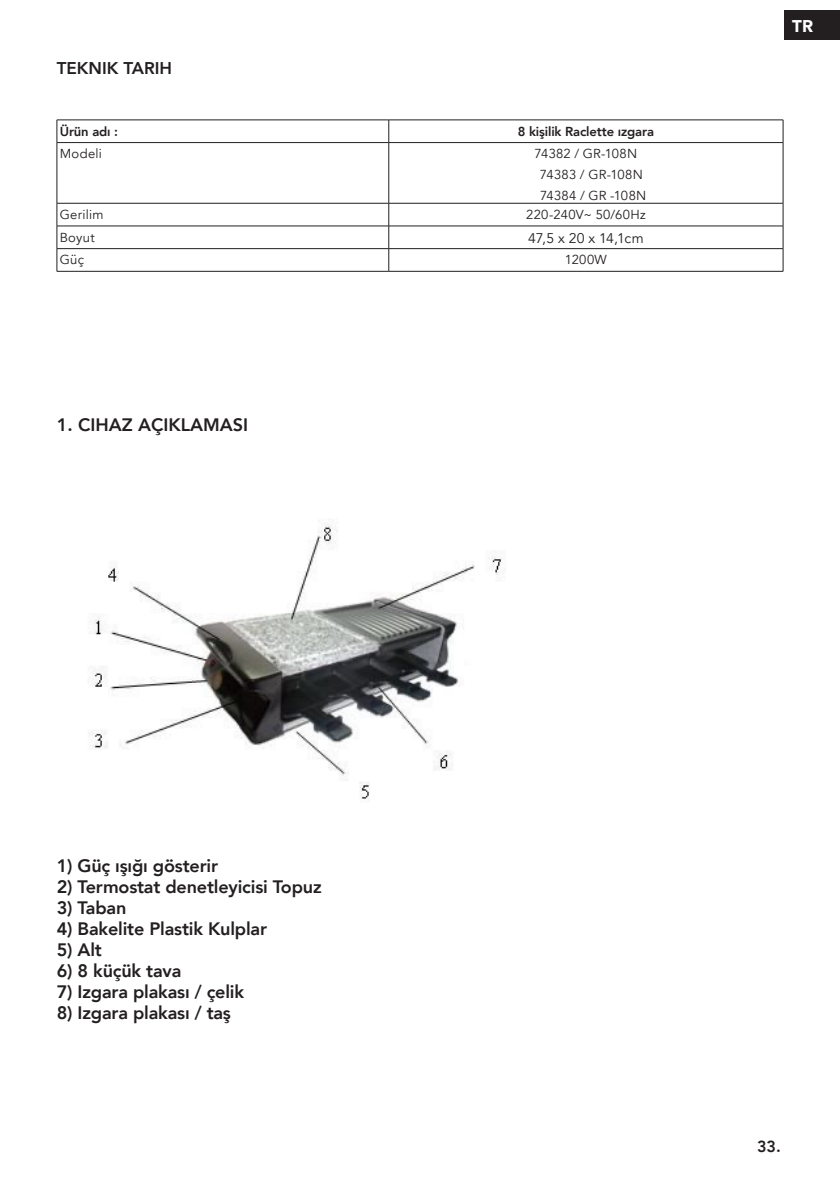
<style>
.page{position:relative;width:840px;height:1191px;background:#fff}
.page>*{position:absolute;margin:0;border:0;box-sizing:border-box;transform-origin:0 0}
.t1{font:800 18px "Avenir";letter-spacing:-.01em;color:#231f20}
.t2{font:800 17px "Avenir";color:#231f20}
.t3{font:900 17px "Avenir";color:#fff}
.t4{font:800 16px "Avenir";color:#231f20}
.t5{font:14px "Avenir";letter-spacing:-.02em;color:#231f20}
.t6{font:13px "Avenir";letter-spacing:.02em;color:#231f20}
.t7{font:800 13px "Avenir";letter-spacing:-.01em;color:#231f20}
</style>
<div class="page">
<div style="left:784px;top:11px;width:55px;height:29px;background:#231f20"></div>
<hr style="left:57px;top:120px;width:331px;height:1px;background:#231f20">
<svg style="left:57px;top:120px;width:1px;height:22px"></svg>
<hr style="left:388px;top:120px;width:394px;height:1px;background:#231f20">
<svg style="left:388px;top:120px;width:1px;height:22px"></svg>
<svg style="left:782px;top:120px;width:1px;height:22px"></svg>
<hr style="left:57px;top:142px;width:331px;height:1px;background:#231f20">
<hr style="left:57px;top:143px;width:1px;height:60px;background:#231f20">
<hr style="left:388px;top:142px;width:394px;height:1px;background:#231f20">
<hr style="left:388px;top:143px;width:1px;height:60px;background:#231f20">
<hr style="left:782px;top:143px;width:1px;height:60px;background:#231f20">
<hr style="left:57px;top:203px;width:331px;height:1px;background:#231f20">
<hr style="left:388px;top:203px;width:394px;height:1px;background:#231f20">
<hr style="left:57px;top:226px;width:331px;height:1px;background:#231f20">
<hr style="left:388px;top:226px;width:394px;height:1px;background:#231f20">
<hr style="left:57px;top:248px;width:331px;height:1px;background:#231f20">
<svg style="left:57px;top:203px;width:1px;height:68px"></svg>
<hr style="left:388px;top:248px;width:394px;height:1px;background:#231f20">
<svg style="left:388px;top:203px;width:1px;height:68px"></svg>
<svg style="left:782px;top:203px;width:1px;height:68px"></svg>
<hr style="left:57px;top:271px;width:331px;height:1px;background:#231f20">
<hr style="left:388px;top:271px;width:394px;height:1px;background:#231f20">
<img style="left:89px;top:524px;width:417px;height:277px">
<p class="t2" style="left:57px;top:55px;width:117px">TEKNIK TARIH</p>
<p class="t7" style="left:60px;top:121px;width:60px">Ürün adı :</p>
<p class="t7" style="left:517px;top:121px;width:138px">8 kişilik Raclette ızgara</p>
<p class="t6" style="left:60px;top:146px;width:44px">Modeli</p>
<p class="t6" style="left:534px;top:146px;width:104px">74382 / GR-108N</p>
<p class="t6" style="left:539px;top:167px;width:104px">74383 / GR-108N</p>
<p class="t6" style="left:539px;top:188px;width:108px">74384 / GR -108N</p>
<p class="t6" style="left:60px;top:207px;width:45px">Gerilim</p>
<p class="t6" style="left:526px;top:207px;width:121px">220-240V~ 50/60Hz</p>
<p class="t6" style="left:60px;top:229px;width:36px">Boyut</p>
<p class="t5" style="left:528px;top:230px;width:117px">47,5 x 20 x 14,1cm</p>
<p class="t6" style="left:60px;top:252px;width:26px">Güç</p>
<p class="t6" style="left:564px;top:252px;width:43px">1200W</p>
<p class="t1" style="left:57px;top:410px;width:193px">1. CIHAZ AÇIKLAMASI</p>
<p class="t3" style="left:791px;top:12px;width:22px">TR</p>
<p class="t1" style="left:57px;top:851px;width:163px">1) Güç ışığı gösterir</p>
<p class="t1" style="left:57px;top:872px;width:266px">2) Termostat denetleyicisi Topuz</p>
<p class="t1" style="left:57px;top:893px;width:71px">3) Taban</p>
<p class="t1" style="left:57px;top:914px;width:212px">4) Bakelite Plastik Kulplar</p>
<p class="t1" style="left:57px;top:935px;width:47px">5) Alt</p>
<p class="t1" style="left:57px;top:956px;width:126px">6) 8 küçük tava</p>
<p class="t1" style="left:57px;top:977px;width:189px">7) Izgara plakası / çelik</p>
<p class="t1" style="left:57px;top:998px;width:176px">8) Izgara plakası / taş</p>
<p class="t4" style="left:756px;top:1134px;width:25px">33.</p>
</div>
